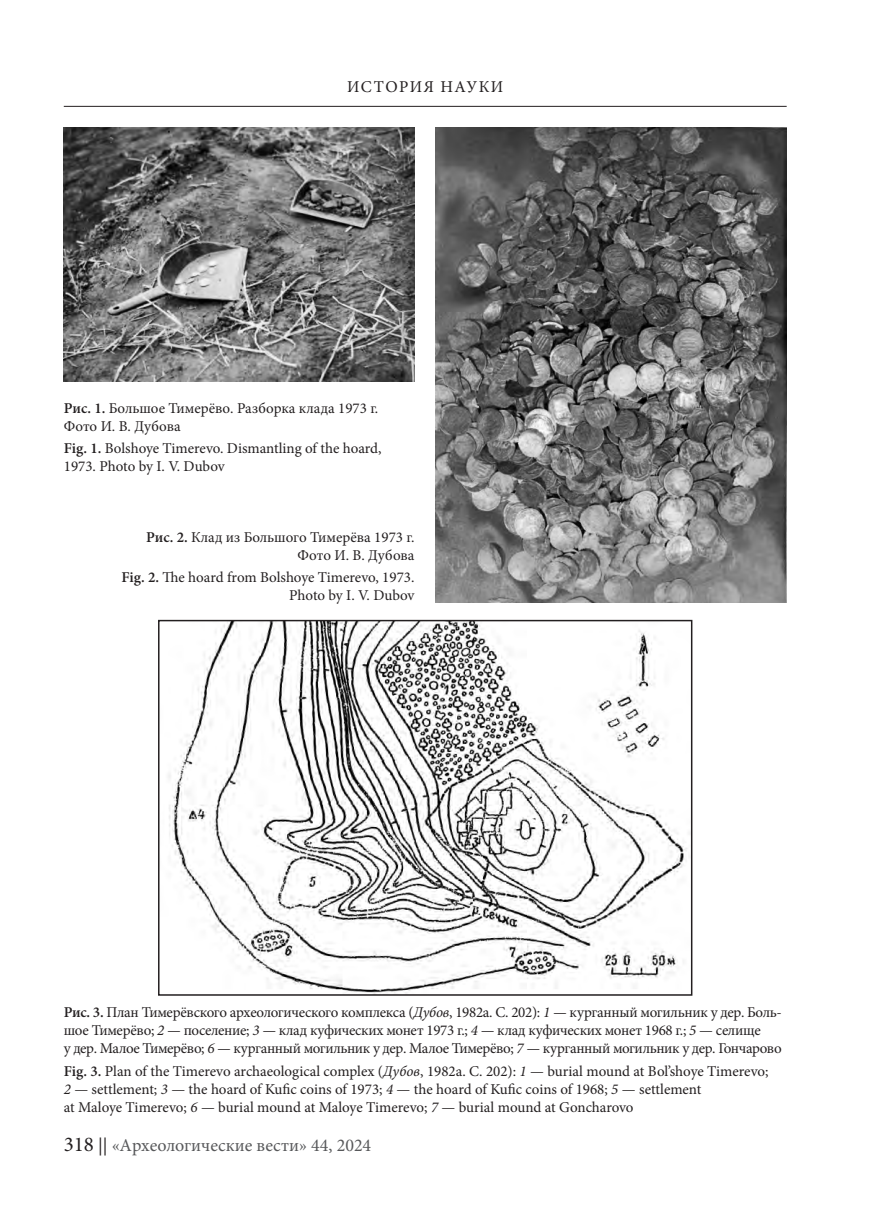
<style>
.page{position:relative;width:893px;height:1221px;background:#fff}
.page>*{position:absolute;margin:0;border:0;box-sizing:border-box;transform-origin:0 0}
.t1{font:18px "Minion Pro";color:#57585a}
.t2{font:16.5px "Minion Pro";letter-spacing:.085em;color:#231f20}
.Подписи{font:15px/18px "Minion Pro";letter-spacing:-.01em;color:#231f20}
.s1{font-weight:600}
.s2{font-style:italic}
.s3{font-size:21px;color:#231f20}
.s4{color:#231f20}
</style>
<div class="page">
<hr style="left:64px;top:106px;width:723px;height:1px;background:#231f20">
<img style="left:64px;top:128px;width:350px;height:254px">
<img style="left:436px;top:128px;width:350px;height:474px">
<img style="left:168px;top:623px;width:519px;height:369px">
<div style="left:158px;top:620px;width:534px;height:375px;border:2px solid #231f20"></div>
<p class="t2" style="left:347px;top:75px;width:157px">ИСТОРИЯ НАУКИ</p>
<p class="Подписи" style="left:64px;top:399px;width:316px"><span class="s1">Рис. 1.</span> Большое Тимерёво. Разборка клада 1973 г.<br>Фото И. В. Дубова</p>
<p class="Подписи" style="left:64px;top:439px;width:319px"><span class="s1">Fig. 1.</span> Bolshoye Timerevo. Dismantling of the hoard,<br>1973. Photo by I. V. Dubov</p>
<p class="Подписи" style="left:146px;top:528px;width:270px;text-align:right"><span class="s1">Рис. 2.</span> Клад из Большого Тимерёва 1973 г.<br>Фото И. В. Дубова</p>
<p class="Подписи" style="left:121px;top:568px;width:295px;text-align:right"><span class="s1">Fig. 2.</span> The hoard from Bolshoye Timerevo, 1973.<br>Photo by I. V. Dubov</p>
<p class="Подписи" style="left:64px;top:1003px;width:720px"><span class="s1">Рис. 3.</span> План Тимерёвского археологического комплекса (<span class="s2">Дубов</span>, 1982а. С. 202): <span class="s2">1 —</span> курганный могильник у дер. Боль&shy;шое Тимерёво; <span class="s2">2 —</span> поселение; <span class="s2">3 —</span> клад куфических монет 1973 г.; <span class="s2">4 —</span> клад куфических монет 1968 г.; <span class="s2">5</span> — селище<br>у дер. Малое Тимерёво; <span class="s2">6 —</span> курганный могильник у дер. Малое Тимерёво; <span class="s2">7 —</span> курганный могильник у дер. Гончарово</p>
<p class="Подписи" style="left:64px;top:1061px;width:706px"><span class="s1">Fig. 3.</span> Plan of the Timerevo archaeological complex (<span class="s2">Дубов</span>, 1982а. С. 202): <span class="s2">1</span> — burial mound at Bol’shoye Timerevo;<br><span class="s2">2</span> — settlement; <span class="s2">3</span> — the hoard of Kufic coins of 1973; <span class="s2">4</span> — the hoard of Kufic coins of 1968; <span class="s2">5</span> — settlement<br>at Maloye Timerevo; <span class="s2">6</span> — burial mound at Maloye Timerevo; <span class="s2">7</span> — burial mound at Goncharovo</p>
<p class="t1" style="left:64px;top:1133px;width:309px"><span class="s3">318</span> <span class="s4">||</span> «Археологические вести» 44, 2024</p>
</div>
